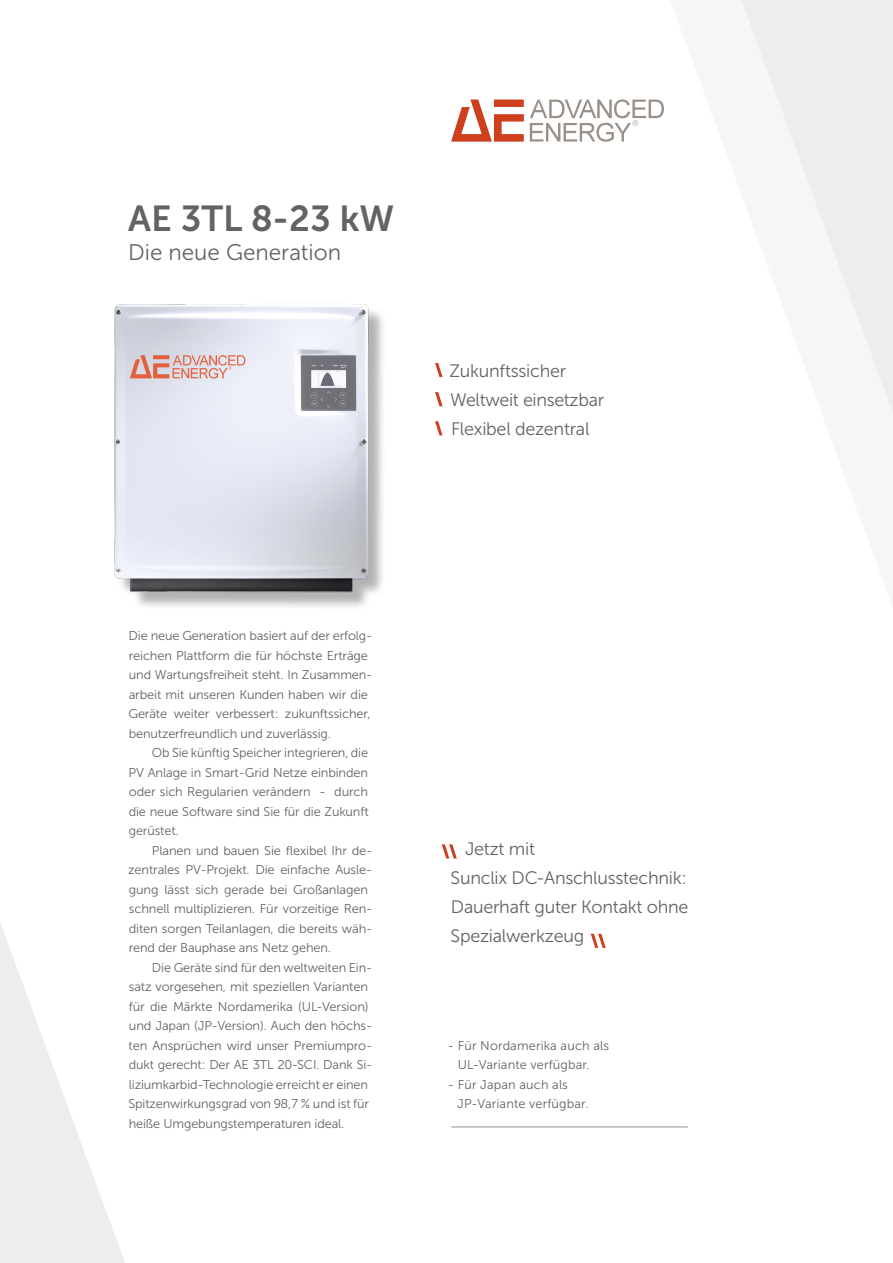
<style>
.page{position:relative;width:893px;height:1263px;background:#fff}
.page>*{position:absolute;margin:0;border:0;box-sizing:border-box;transform-origin:0 0}
.t1{font:36px "Museo Sans 700";color:#646363}
.t2{font:22.5px "Museo Sans 300";color:#646363}
.t3{font:18px/29.2px "Museo Sans 300";letter-spacing:-.015em;color:#646363}
.t4{font:12.75px/19.5px "Museo Sans 300";letter-spacing:-.01em;color:#646363}
.t5{font:12.75px/19.5px "Museo Sans 300";letter-spacing:.01em;color:#646363}
</style>
<div class="page">
<img style="left:114px;top:304px;width:269px;height:303px">
<svg style="left:0;top:564px;width:179px;height:699px"></svg>
<svg style="left:741px;top:0;width:152px;height:413px;fill:#f2f2f2"></svg>
<hr style="left:451px;top:1126px;width:237px;height:1px;background:#929292">
<svg style="left:530px;top:99px;width:134px;height:43px"></svg>
<svg style="left:451px;top:100px;width:73px;height:42px"></svg>
<svg style="left:435px;top:363px;width:8px;height:14px"></svg>
<svg style="left:435px;top:392px;width:8px;height:14px"></svg>
<svg style="left:435px;top:421px;width:8px;height:14px"></svg>
<svg style="left:442px;top:844px;width:15px;height:14px"></svg>
<svg style="left:591px;top:934px;width:15px;height:14px"></svg>
<h1 class="t1" style="left:128px;top:198px;width:268px">AE 3TL 8-23 kW</h1>
<h2 class="t2" style="left:128px;top:240px;width:214px">Die neue Generation</h2>
<h3 class="t3" style="left:450px;top:356px;width:156px">Zukunftssicher<br>Weltweit einsetzbar<br>Flexibel dezentral</h3>
<p class="t4" style="left:128px;top:626px;width:246px">Die neue Generation basiert auf der erfolg&shy;reichen Plattform die für höchste Erträge und Wartungsfreiheit steht. In Zusammen&shy;arbeit mit unseren Kunden haben wir die Geräte weiter verbessert: zukunftssicher, benutzerfreundlich und zuverlässig.</p>
<p class="t4" style="left:129px;top:743px;width:242px;text-align:justify;text-indent:23px">Ob Sie künftig Speicher integrieren, die PV Anlage in Smart-Grid Netze einbinden oder sich Regularien verändern - durch die neue Software sind Sie für die Zukunft gerüstet.</p>
<p class="t4" style="left:128px;top:841px;width:246px;text-indent:24px">Planen und bauen Sie flexibel Ihr de&shy;zentrales PV-Projekt. Die einfache Ausle&shy;gung lässt sich gerade bei Großanlagen schnell multiplizieren. Für vorzeitige Ren&shy;diten sorgen Teilanlagen, die bereits wäh&shy;rend der Bauphase ans Netz gehen.</p>
<p class="t4" style="left:128px;top:958px;width:246px;text-indent:23px">Die Geräte sind für den weltweiten Ein&shy;satz vorgesehen, mit speziellen Varianten für die Märkte Nordamerika (UL-Version) und Japan (JP-Version). Auch den höchs&shy;ten Ansprüchen wird unser Premiumpro&shy;dukt gerecht: Der AE 3TL 20-SCI. Dank Si&shy;liziumkarbid-Technologie erreicht er einen Spitzenwirkungsgrad von 98,7 % und ist für heiße Umgebungstemperaturen ideal.</p>
<h3 class="t3" style="left:451px;top:834px;width:239px;text-indent:14px">Jetzt mit<br>Sunclix DC-Anschlusstechnik:<br>Dauerhaft guter Kontakt ohne<br>Spezialwerkzeug</h3>
<p class="t5" style="left:458px;top:1036px;width:153px;text-indent:-10px">- Für Nordamerika auch als<br>UL-Variante verfügbar.</p>
<p class="t5" style="left:457px;top:1075px;width:133px;text-indent:-9px">- Für Japan auch als<br>JP-Variante verfügbar.</p>
</div>
